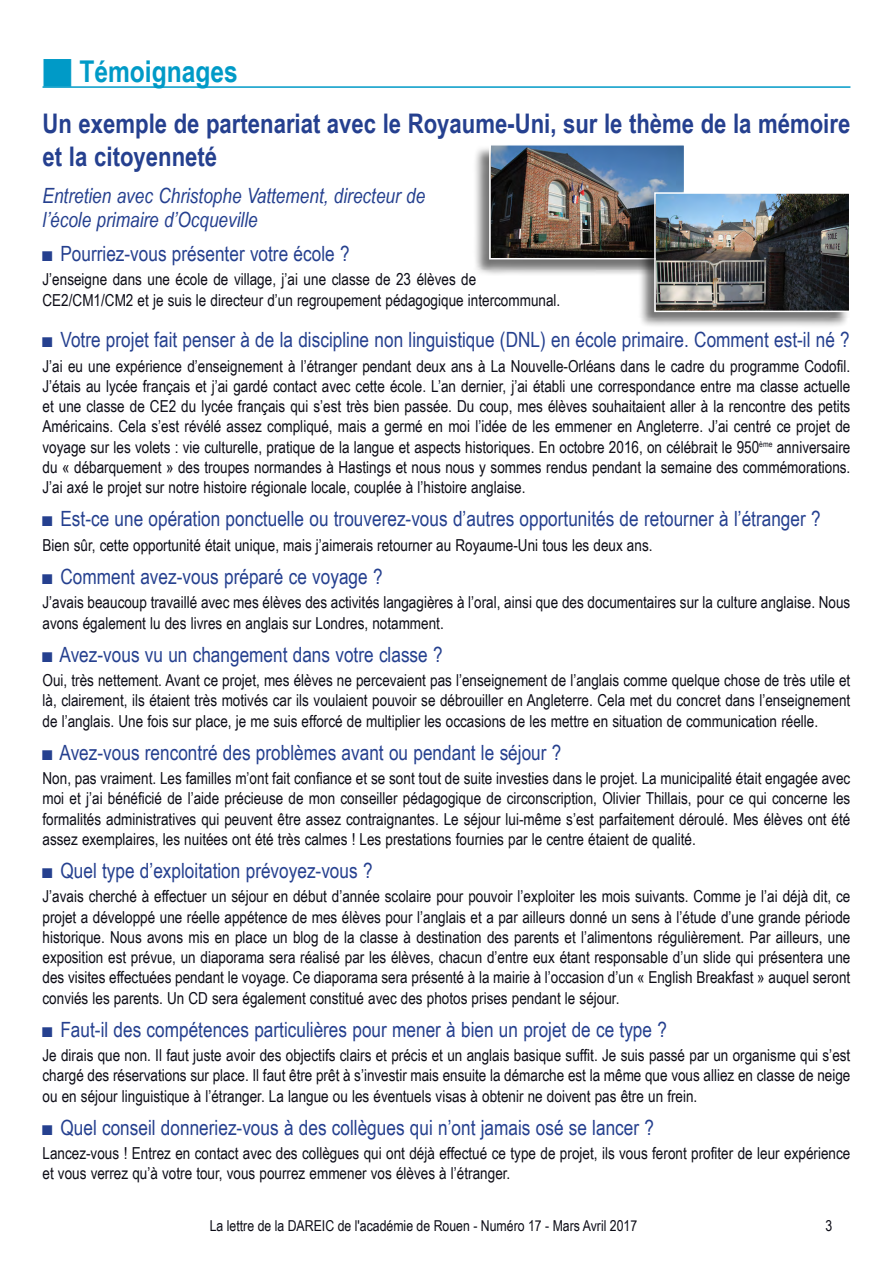
<style>
.page{position:relative;width:893px;height:1263px;background:#fff}
.page>*{position:absolute;margin:0;border:0;box-sizing:border-box;transform-origin:0 0}
.t1{font:700 30px "Arial Narrow";color:#009ac7}
.t2{font:700 27px/32.4px "Arial Narrow";color:#25408f}
.t3{font:21px "Arial Narrow";color:#25408f}
.t4{font:italic 21px/24px "Arial Narrow";color:#25408f}
.t5{font:16.5px/20.2px "Arial Narrow";color:#0d0d17;text-align:justify}
.t6{font:15px "Arial Narrow";color:#0d0d17}
</style>
<div class="page">
<hr style="left:43px;top:86px;width:807px;height:2px;background:#009ac7">
<div style="left:472px;top:145px;width:213px;height:131px;background:#000;opacity:.55"></div>
<img style="left:492px;top:147px;width:190px;height:109px">
<div style="left:489px;top:144px;width:196px;height:115px;border:2px solid #fff"></div>
<div style="left:637px;top:193px;width:213px;height:136px;background:#000;opacity:.55"></div>
<img style="left:657px;top:195px;width:190px;height:114px">
<div style="left:654px;top:192px;width:196px;height:120px;border:2px solid #fff"></div>
<h1 class="t1" style="left:43px;top:49px;width:197px">■ Témoignages</h1>
<h2 class="t2" style="left:43px;top:106px;width:809px">Un exemple de partenariat avec le Royaume-Uni, sur le thème de la mémoire et la citoyenneté</h2>
<p class="t4" style="left:43px;top:183px;width:384px">Entretien avec Christophe Vattement, directeur de l’école primaire d’Ocqueville</p>
<p class="t3" style="left:43px;top:238px;width:309px">■ Pourriez-vous présenter votre école ?</p>
<p class="t5" style="left:43px;top:269px;width:519px">J’enseigne dans une école de village, j’ai une classe de 23 élèves de<br>CE2/CM1/CM2 et je suis le directeur d’un regroupement pédagogique intercommunal.</p>
<p class="t3" style="left:43px;top:324px;width:809px">■ Votre projet fait penser à de la discipline non linguistique (DNL) en école primaire. Comment est-il né ?</p>
<p class="t5" style="left:43px;top:355px;width:809px">J’ai eu une expérience d’enseignement à l’étranger pendant deux ans à La Nouvelle-Orléans dans le cadre du programme Codofil.<br>J’étais au lycée français et j’ai gardé contact avec cette école. L’an dernier, j’ai établi une correspondance entre ma classe actuelle et une classe de CE2 du lycée français qui s’est très bien passée. Du coup, mes élèves souhaitaient aller à la rencontre des petits Américains. Cela s’est révélé assez compliqué, mais a germé en moi l’idée de les emmener en Angleterre. J’ai centré ce projet de voyage sur les volets : vie culturelle, pratique de la langue et aspects historiques. En octobre 2016, on célébrait le 950<sup>ème</sup> anniversaire du « débarquement » des troupes normandes à Hastings et nous nous y sommes rendus pendant la semaine des commémorations.<br>J’ai axé le projet sur notre histoire régionale locale, couplée à l’histoire anglaise.</p>
<p class="t3" style="left:43px;top:503px;width:780px">■ Est-ce une opération ponctuelle ou trouverez-vous d’autres opportunités de retourner à l’étranger ?</p>
<p class="t5" style="left:43px;top:534px;width:611px">Bien sûr, cette opportunité était unique, mais j’aimerais retourner au Royaume-Uni tous les deux ans.</p>
<p class="t3" style="left:43px;top:561px;width:342px">■ Comment avez-vous préparé ce voyage ?</p>
<p class="t5" style="left:43px;top:592px;width:809px">J’avais beaucoup travaillé avec mes élèves des activités langagières à l’oral, ainsi que des documentaires sur la culture anglaise. Nous avons également lu des livres en anglais sur Londres, notamment.</p>
<p class="t3" style="left:43px;top:639px;width:402px">■ Avez-vous vu un changement dans votre classe ?</p>
<p class="t5" style="left:43px;top:669px;width:809px">Oui, très nettement. Avant ce projet, mes élèves ne percevaient pas l’enseignement de l’anglais comme quelque chose de très utile et là, clairement, ils étaient très motivés car ils voulaient pouvoir se débrouiller en Angleterre. Cela met du concret dans l’enseignement de l’anglais. Une fois sur place, je me suis efforcé de multiplier les occasions de les mettre en situation de communication réelle.</p>
<p class="t3" style="left:43px;top:737px;width:520px">■ Avez-vous rencontré des problèmes avant ou pendant le séjour ?</p>
<p class="t5" style="left:43px;top:767px;width:809px">Non, pas vraiment. Les familles m’ont fait confiance et se sont tout de suite investies dans le projet. La municipalité était engagée avec moi et j’ai bénéficié de l’aide précieuse de mon conseiller pédagogique de circonscription, Olivier Thillais, pour ce qui concerne les formalités administratives qui peuvent être assez contraignantes. Le séjour lui-même s’est parfaitement déroulé. Mes élèves ont été assez exemplaires, les nuitées ont été très calmes ! Les prestations fournies par le centre étaient de qualité.</p>
<p class="t3" style="left:43px;top:855px;width:332px">■ Quel type d’exploitation prévoyez-vous ?</p>
<p class="t5" style="left:43px;top:886px;width:809px">J’avais cherché à effectuer un séjour en début d’année scolaire pour pouvoir l’exploiter les mois suivants. Comme je l’ai déjà dit, ce projet a développé une réelle appétence de mes élèves pour l’anglais et a par ailleurs donné un sens à l’étude d’une grande période historique. Nous avons mis en place un blog de la classe à destination des parents et l’alimentons régulièrement. Par ailleurs, une exposition est prévue, un diaporama sera réalisé par les élèves, chacun d’entre eux étant responsable d’un slide qui présentera une des visites effectuées pendant le voyage. Ce diaporama sera présenté à la mairie à l’occasion d’un « English Breakfast » auquel seront conviés les parents. Un CD sera également constitué avec des photos prises pendant le séjour.</p>
<p class="t3" style="left:43px;top:1014px;width:626px">■ Faut-il des compétences particulières pour mener à bien un projet de ce type ?</p>
<p class="t5" style="left:43px;top:1044px;width:809px">Je dirais que non. Il faut juste avoir des objectifs clairs et précis et un anglais basique suffit. Je suis passé par un organisme qui s’est chargé des réservations sur place. Il faut être prêt à s’investir mais ensuite la démarche est la même que vous alliez en classe de neige ou en séjour linguistique à l’étranger. La langue ou les éventuels visas à obtenir ne doivent pas être un frein.</p>
<p class="t3" style="left:43px;top:1112px;width:613px">■ Quel conseil donneriez-vous à des collègues qui n’ont jamais osé se lancer ?</p>
<p class="t5" style="left:43px;top:1142px;width:809px">Lancez-vous ! Entrez en contact avec des collègues qui ont déjà effectué ce type de projet, ils vous feront profiter de leur expérience et vous verrez qu’à votre tour, vous pourrez emmener vos élèves à l’étranger.</p>
<p class="t6" style="left:210px;top:1215px;width:429px">La lettre de la DAREIC de l'académie de Rouen - Numéro 17 - Mars Avril 2017</p>
<p class="t6" style="left:826px;top:1215px;width:8px">3</p>
</div>
